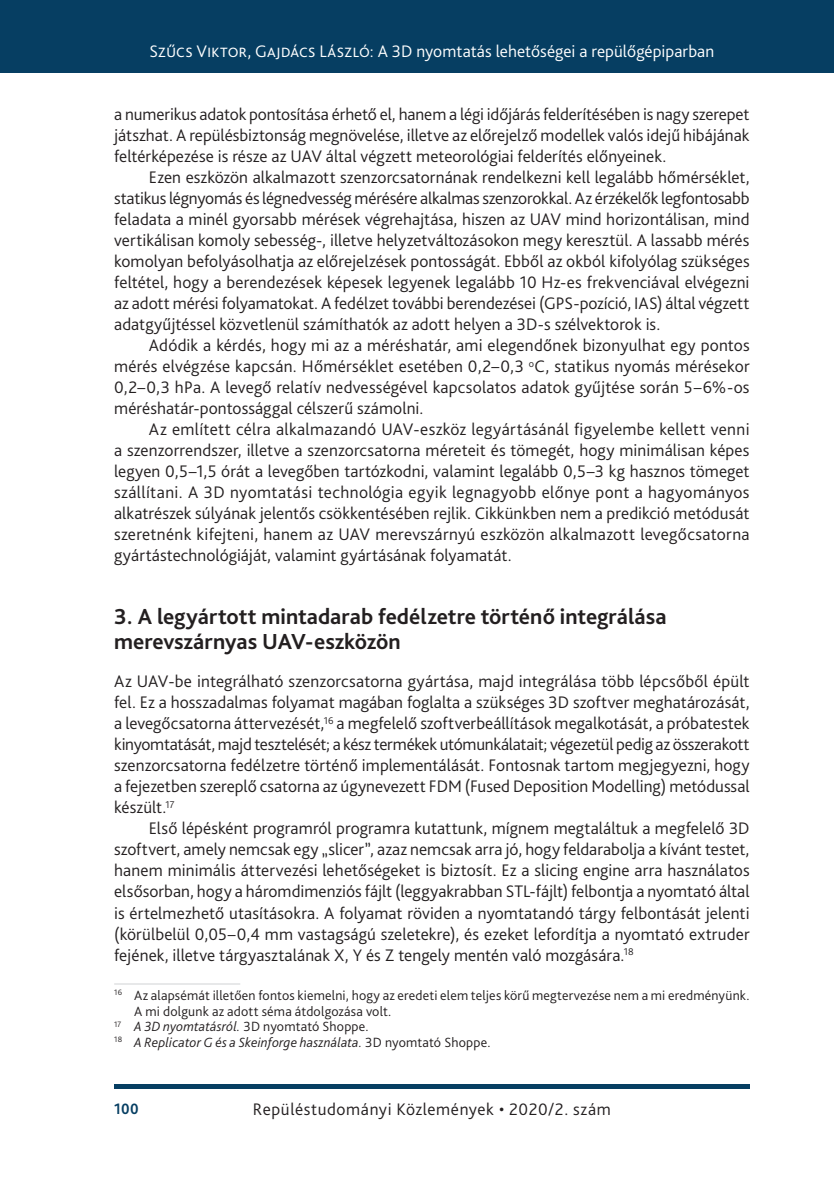
<style>
.page{position:relative;width:834px;height:1181px;background:#fff}
.page>*{position:absolute;margin:0;border:0;box-sizing:border-box;transform-origin:0 0}
._1_1__Head_bold_13{font:700 22.75px/24.5px "Bliss Pro";color:#231f20}
._1__Body{font:300 17.5px/21px "Bliss Pro";letter-spacing:.01em;color:#231f20;text-align:justify}
._2__Body_1st_paragra{font:300 17.5px/21px "Bliss Pro";color:#231f20;text-align:justify}
.t1{font:300 17.5px "Bliss Pro";letter-spacing:.005em;color:#fff}
._1__Body-2{font:300 17.5px "Bliss Pro";letter-spacing:.03em;color:#231f20}
.t2{font:700 15.75px "Bliss Pro";color:#063e62;scale:.95 1}
.Footnote_text{font:300 14px/15.8px "Bliss Pro";letter-spacing:.015em;color:#231f20}
.Footnote_text-2{font:italic 300 14px "Bliss Pro";letter-spacing:.01em;color:#231f20}
.s1{font-style:normal}
</style>
<div class="page">
<div style="left:0;top:0;width:833px;height:73px;background:#063e62"></div>
<hr style="left:833px;top:0;width:1px;height:73px;background:#063e62">
<div style="left:114px;top:1084px;width:635px;height:5px;background:#063e62"></div>
<hr style="left:114px;top:983px;width:126px;height:1px;background:#d1d2d4">
<p class="t1" style="left:149px;top:41px;width:566px">Szűcs Viktor, Gajdács László: A 3D nyomtatás lehetőségei a repülőgépiparban</p>
<p class="_2__Body_1st_paragra" style="left:114px;top:103px;width:636px">a numerikus adatok pontosítása érhető el, hanem a légi időjárás felderítésében is nagy szerepet játszhat. A repülésbiztonság megnövelése, illetve az előrejelző modellek valós idejű hibájának feltérképezése is része az UAV által végzett meteorológiai felderítés előnyeinek.</p>
<p class="_1__Body" style="left:114px;top:166px;width:637px;text-indent:35px">Ezen eszközön alkalmazott szenzorcsatornának rendelkezni kell legalább hőmérséklet, statikus légnyomás és légnedvesség mérésére alkalmas szenzorokkal. Az érzékelők legfontosabb feladata a minél gyorsabb mérések végrehajtása, hiszen az UAV mind horizontálisan, mind vertikálisan komoly sebesség-, illetve helyzetváltozásokon megy keresztül. A lassabb mérés komolyan befolyásolhatja az előrejelzések pontosságát. Ebből az okból kifolyólag szükséges feltétel, hogy a berendezések képesek legyenek legalább 10 Hz-es frekvenciával elvégezni az adott mérési folyamatokat. A fedélzet további berendezései (GPS-pozíció, IAS) által végzett adatgyűjtéssel közvetlenül számíthatók az adott helyen a -3D-s szélvektorok is.</p>
<p class="_1__Body" style="left:114px;top:334px;width:637px;text-indent:35px">Adódik a kérdés, hogy mi az a méréshatár, ami elegendőnek bizonyulhat egy pontos mérés elvégzése kapcsán. Hőmérséklet esetében 0,2–0,3 <sup>o</sup>C, statikus nyomás mérésekor 0,2–0,3 hPa. A levegő relatív nedvességével kapcsolatos adatok gyűjtése során 5–6%-os méréshatár-pontossággal célszerű számolni.</p>
<p class="_1__Body" style="left:114px;top:418px;width:637px;text-indent:35px">Az említett célra alkalmazandó UAV-eszköz legyártásánál figyelembe kellett venni a szenzorrendszer, illetve a szenzorcsatorna méreteit és tömegét, hogy minimálisan képes legyen 0,5–1,5 órát a levegőben tartózkodni, valamint legalább 0,5–3 kg hasznos tömeget szállítani. A -3D nyomtatási technológia egyik legnagyobb előnye pont a hagyományos alkatrészek súlyának jelentős csökkentésében rejlik. Cikkünkben nem a predikció metódusát szeretnénk kifejteni, hanem az UAV merevszárnyú eszközön alkalmazott levegőcsatorna gyártástechnológiáját, valamint gyártásának folyamatát.</p>
<p class="_1_1__Head_bold_13" style="left:114px;top:604px;width:553px">3. A legyártott mintadarab fedélzetre történő integrálása merevszárnyas UAV-eszközön</p>
<p class="_2__Body_1st_paragra" style="left:114px;top:670px;width:637px">Az UAV-be integrálható szenzorcsatorna gyártása, majd integrálása több lépcsőből épült fel. Ez a hosszadalmas folyamat magában foglalta a szükséges 3D szoftver meghatározását, a levegőcsatorna áttervezését,<sup>16</sup> a megfelelő szoftverbeállítások megalkotását, a próbatestek kinyomtatását, majd tesztelését; a kész termékek utómunkálatait; végezetül pedig az összerakott szenzorcsatorna fedélzetre történő implementálását. Fontosnak tartom megjegyezni, hogy a fejezetben szereplő csatorna az úgynevezett FDM (Fused Deposition Modelling) metódussal készült.<sup>17</sup></p>
<p class="_1__Body" style="left:114px;top:817px;width:637px;text-indent:35px">Első lépésként programról programra kutattunk, mígnem megtaláltuk a megfelelő 3D szoftvert, amely nemcsak egy „slicer”, azaz nemcsak arra jó, hogy feldarabolja a kívánt testet, hanem minimális áttervezési lehetőségeket is biztosít. Ez a slicing engine arra használatos elsősorban, hogy a háromdimenziós fájlt (leggyakrabban STL-fájlt) felbontja a nyomtató által is értelmezhető utasításokra. A folyamat röviden a nyomtatandó tárgy felbontását jelenti (körülbelül 0,05–0,4 mm vastagságú szeletekre), és ezeket lefordítja a nyomtató extruder fejének, illetve tárgyasztalának X, Y és Z tengely mentén való mozgására.<sup>18</sup></p>
<p class="Footnote_text" style="left:134px;top:987px;width:617px;text-indent:-20px"><sup>16</sup> Az alapsémát illetően fontos kiemelni, hogy az eredeti elem teljes körű megtervezése nem a mi eredményünk.<br>A mi dolgunk az adott séma átdolgozása volt.</p>
<p class="Footnote_text-2" style="left:114px;top:1018px;width:256px"><sup>17</sup> A -3D nyomtatásról. <span class="s1">3D nyomtató Shoppe.</span></p>
<p class="Footnote_text-2" style="left:114px;top:1033px;width:378px"><sup>18</sup> A Replicator G és a Skeinforge használata. <span class="s1">3D nyomtató Shoppe.</span></p>
<p class="t2" style="left:114px;top:1099px;width:27px">100</p>
<p class="_1__Body-2" style="left:253px;top:1098px;width:359px">Repüléstudományi Közlemények • 2020/2. szám</p>
</div>
